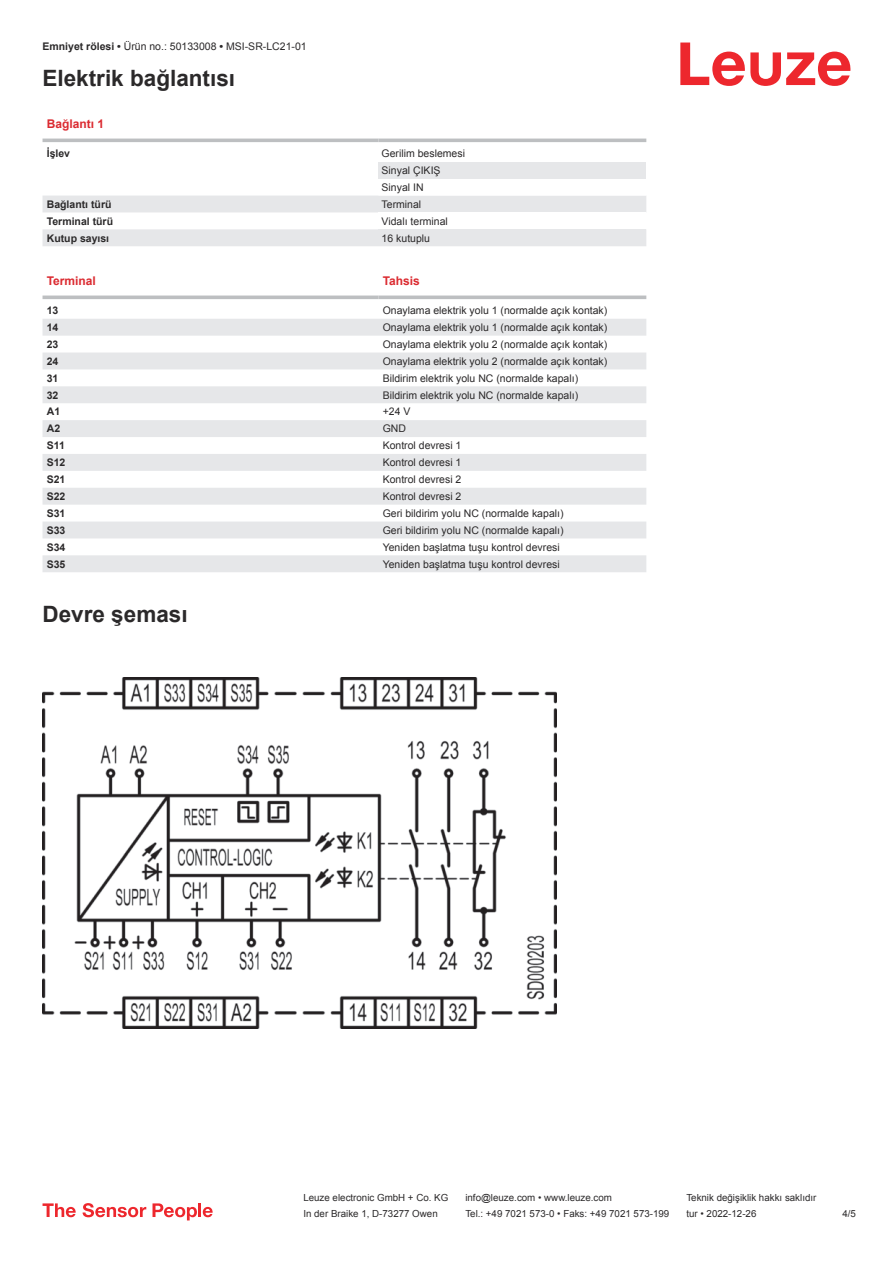
<style>
.page{position:relative;width:893px;height:1263px;background:#fff}
.page>*{position:absolute;margin:0;border:0;box-sizing:border-box;transform-origin:0 0}
.t1{font:700 22.5px "Arial";color:#2b292a}
.t2{font:700 12px "Arial";color:#db2a30}
.t3{font:10.5px/17px "Arial";color:#2b292a}
.t4{font:700 10.5px "Arial";color:#2b292a}
.t5{font:9.75px "Arial";color:#2b292a}
.s1{font-weight:700}
</style>
<div class="page">
<svg style="left:680px;top:43px;width:170px;height:43px"></svg>
<svg style="left:43px;top:138px;width:603px;height:1px"></svg>
<hr style="left:43px;top:139px;width:335px;height:3px;background:#bdbfc1">
<hr style="left:378px;top:139px;width:268px;height:3px;background:#bdbfc1">
<svg style="left:43px;top:195px;width:335px;height:51px"></svg>
<div style="left:378px;top:162px;width:268px;height:17px;background:#e6e7e9"></div>
<div style="left:378px;top:196px;width:268px;height:16px;background:#e6e7e9"></div>
<div style="left:378px;top:229px;width:268px;height:17px;background:#e6e7e9"></div>
<svg style="left:43px;top:319px;width:603px;height:253px;fill:#e6e7e9"></svg>
<hr style="left:43px;top:296px;width:335px;height:3px;background:#bdbfc1">
<hr style="left:378px;top:296px;width:268px;height:3px;background:#bdbfc1">
<svg style="left:43px;top:1203px;width:33px;height:14px"></svg>
<svg style="left:83px;top:1203px;width:63px;height:14px"></svg>
<svg style="left:153px;top:1203px;width:44px;height:17px"></svg>
<hr style="left:198px;top:1203px;width:3px;height:14px;background:#ed272d">
<svg style="left:203px;top:1207px;width:10px;height:10px"></svg>
<img style="left:43px;top:677px;width:513px;height:352px">
<p class="t3" style="left:43px;top:39px;width:266px"><span class="s1">Emniyet rölesi •</span> Ürün no.: 50133008 <span class="s1">•</span> MSI-SR-LC21-01</p>
<h1 class="t1" style="left:43px;top:63px;width:194px">Elektrik bağlantısı</h1>
<p class="t2" style="left:47px;top:115px;width:59px">Bağlantı 1</p>
<p class="t4" style="left:47px;top:146px;width:25px">İşlev</p>
<p class="t3" style="left:382px;top:145px;width:85px">Gerilim beslemesi<br>Sinyal ÇIKIŞ<br>Sinyal IN</p>
<p class="t4" style="left:47px;top:197px;width:66px">Bağlantı türü</p>
<p class="t3" style="left:382px;top:195px;width:41px">Terminal</p>
<p class="t4" style="left:47px;top:217px;width:68px">Terminal türü</p>
<p class="t3" style="left:382px;top:212px;width:68px">Vidalı terminal</p>
<p class="t4" style="left:47px;top:230px;width:64px">Kutup sayısı</p>
<p class="t3" style="left:382px;top:229px;width:50px">16 kutuplu</p>
<p class="t2" style="left:47px;top:276px;width:51px">Terminal</p>
<p class="t2" style="left:383px;top:276px;width:39px">Tahsis</p>
<p class="t4" style="left:47px;top:306px;width:13px">13</p>
<p class="t3" style="left:383px;top:302px;width:226px">Onaylama elektrik yolu 1 (normalde açık kontak)</p>
<p class="t4" style="left:47px;top:320px;width:13px">14</p>
<p class="t3" style="left:383px;top:319px;width:226px">Onaylama elektrik yolu 1 (normalde açık kontak)</p>
<p class="t4" style="left:47px;top:340px;width:13px">23</p>
<p class="t3" style="left:383px;top:336px;width:226px">Onaylama elektrik yolu 2 (normalde açık kontak)</p>
<p class="t4" style="left:47px;top:354px;width:13px">24</p>
<p class="t3" style="left:383px;top:352px;width:226px">Onaylama elektrik yolu 2 (normalde açık kontak)</p>
<p class="t4" style="left:47px;top:374px;width:13px">31</p>
<p class="t3" style="left:383px;top:369px;width:197px">Bildirim elektrik yolu NC (normalde kapalı)</p>
<p class="t4" style="left:47px;top:391px;width:13px">32</p>
<p class="t3" style="left:383px;top:386px;width:197px">Bildirim elektrik yolu NC (normalde kapalı)</p>
<p class="t4" style="left:47px;top:408px;width:15px">A1</p>
<p class="t3" style="left:383px;top:403px;width:29px">+24 V</p>
<p class="t4" style="left:47px;top:425px;width:15px">A2</p>
<p class="t3" style="left:383px;top:420px;width:25px">GND</p>
<p class="t4" style="left:47px;top:442px;width:20px">S11</p>
<p class="t3" style="left:383px;top:437px;width:80px">Kontrol devresi 1</p>
<p class="t4" style="left:47px;top:458px;width:20px">S12</p>
<p class="t3" style="left:383px;top:454px;width:80px">Kontrol devresi 1</p>
<p class="t4" style="left:47px;top:475px;width:20px">S21</p>
<p class="t3" style="left:383px;top:471px;width:80px">Kontrol devresi 2</p>
<p class="t4" style="left:47px;top:492px;width:20px">S22</p>
<p class="t3" style="left:383px;top:488px;width:80px">Kontrol devresi 2</p>
<p class="t4" style="left:47px;top:509px;width:20px">S31</p>
<p class="t3" style="left:383px;top:505px;width:182px">Geri bildirim yolu NC (normalde kapalı)</p>
<p class="t4" style="left:47px;top:526px;width:20px">S33</p>
<p class="t3" style="left:383px;top:521px;width:182px">Geri bildirim yolu NC (normalde kapalı)</p>
<p class="t4" style="left:47px;top:540px;width:20px">S34</p>
<p class="t3" style="left:383px;top:538px;width:179px">Yeniden başlatma tuşu kontrol devresi</p>
<p class="t4" style="left:47px;top:560px;width:20px">S35</p>
<p class="t3" style="left:383px;top:555px;width:179px">Yeniden başlatma tuşu kontrol devresi</p>
<h1 class="t1" style="left:43px;top:599px;width:147px">Devre şeması</h1>
<p class="t5" style="left:303px;top:1191px;width:146px">Leuze electronic GmbH + Co. KG</p>
<p class="t5" style="left:465px;top:1191px;width:148px">info@leuze.com • www.leuze.com</p>
<p class="t5" style="left:686px;top:1191px;width:132px">Teknik değişiklik hakkı saklıdır</p>
<p class="t5" style="left:303px;top:1207px;width:136px">In der Braike 1, D-73277 Owen</p>
<p class="t5" style="left:465px;top:1207px;width:205px">Tel.: +49 7021 573-0 • Faks: +49 7021 573-199</p>
<p class="t5" style="left:686px;top:1207px;width:72px">tur • 2022-12-26</p>
<p class="t5" style="left:842px;top:1207px;width:15px">4 /5</p>
</div>
